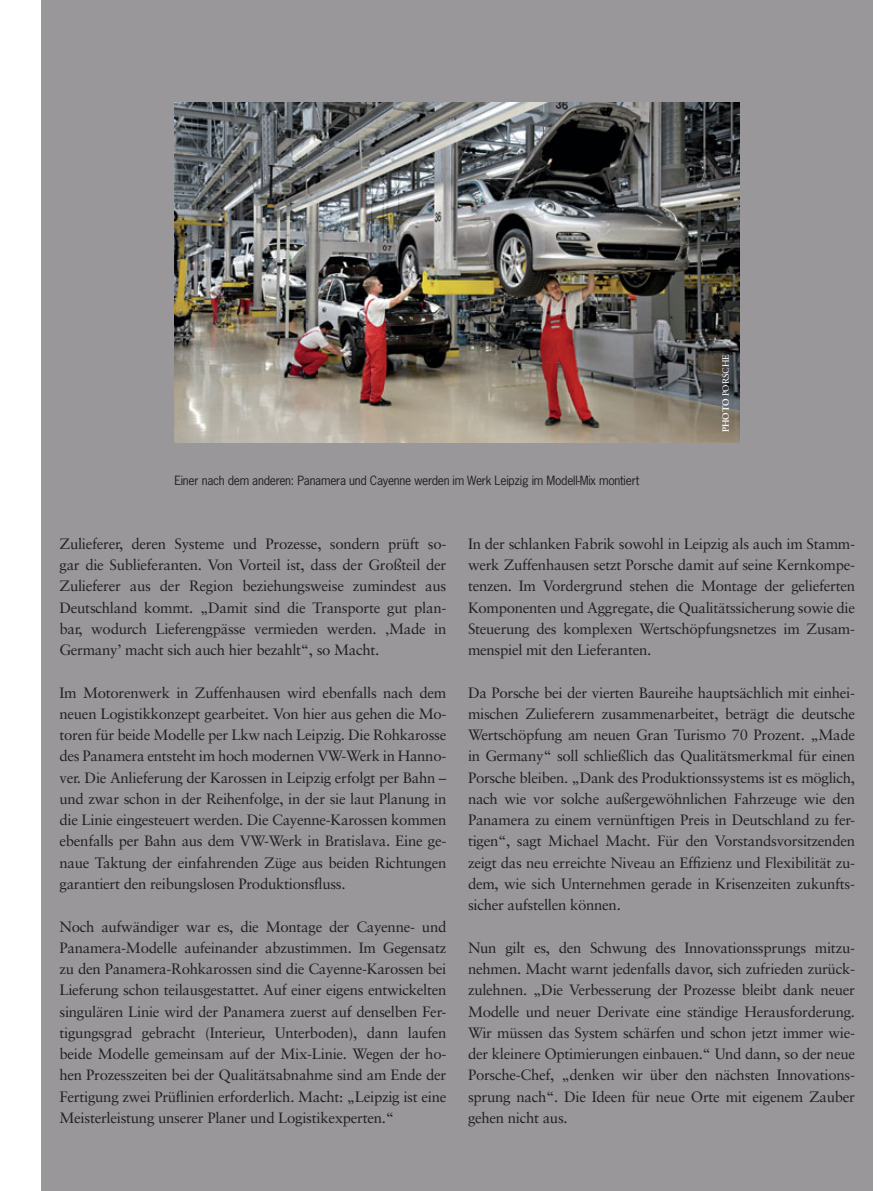
<style>
.page{position:relative;width:893px;height:1191px;background:#fff}
.page>*{position:absolute;margin:0;border:0;box-sizing:border-box;transform-origin:0 0}
.t1{font:15px/21.3px "Sabon";letter-spacing:-.02em;color:#231f20;text-align:justify}
.t2{font:12px "Porsche News Gothic";letter-spacing:-.02em;color:#231f20}
.t3{font:9px "Sabon";letter-spacing:-.02em;color:#fff}
.s1{font-weight:700}
</style>
<div class="page">
<div style="left:42px;top:0;width:831px;height:1190px;background:#99979a"></div>
<img style="left:174px;top:102px;width:566px;height:340px">
<p class="t2" style="left:174px;top:475px;width:467px">Einer nach dem anderen: Panamera und Cayenne werden im Werk Leipzig im Modell-Mix montiert</p>
<p class="t3" style="left:722px;top:432px;width:79px;rotate:-90deg"><span class="s1">PHOTO</span> PORSCHE</p>
<p class="t1" style="left:60px;top:534px;width:388px">Zulieferer, deren Systeme und Prozesse, sondern prüft so&shy;gar die Sublieferanten. Von Vorteil ist, dass der Großteil der Zulieferer aus der Region beziehungsweise zumindest aus Deutschland kommt. „Damit sind die Transporte gut plan&shy;bar, wodurch Lieferengpässe vermieden werden. ‚Made in Germany’ macht sich auch hier bezahlt“, so Macht.</p>
<p class="t1" style="left:60px;top:683px;width:388px">Im Motorenwerk in Zuffenhausen wird ebenfalls nach dem neuen Logistikkonzept gearbeitet. Von hier aus gehen die Mo&shy;toren für beide Modelle per Lkw nach Leipzig. Die Rohkarosse des Panamera entsteht im hoch modernen VW-Werk in Hanno&shy;ver. Die Anlieferung der Karossen in Leipzig erfolgt per Bahn – und zwar schon in der Reihenfolge, in der sie laut Planung in die Linie eingesteuert werden. Die Cayenne-Karossen kommen ebenfalls per Bahn aus dem VW-Werk in Bratislava. Eine ge&shy;naue Taktung der einfahrenden Züge aus beiden Richtungen garantiert den reibungslosen Produktionsfluss.</p>
<p class="t1" style="left:60px;top:917px;width:388px">Noch aufwändiger war es, die Montage der Cayenne- und Panamera-Modelle aufeinander abzustimmen. Im Gegensatz zu den Panamera-Rohkarossen sind die Cayenne-Karossen bei Lieferung schon teilausgestattet. Auf einer eigens entwickelten singulären Linie wird der Panamera zuerst auf denselben Fer&shy;tigungsgrad gebracht (Interieur, Unterboden), dann laufen beide Modelle gemeinsam auf der Mix-Linie. Wegen der ho&shy;hen Prozesszeiten bei der Qualitätsabnahme sind am Ende der Fertigung zwei Prüflinien erforderlich. Macht: „Leipzig ist eine Meis terleistung unserer Planer und Logistikexperten.“</p>
<p class="t1" style="left:468px;top:534px;width:389px">In der schlanken Fabrik sowohl in Leipzig als auch im Stamm&shy;werk Zuffenhausen setzt Porsche damit auf seine Kernkompe&shy;tenzen. Im Vordergrund stehen die Montage der gelieferten Komponenten und Aggregate, die Qualitätssicherung sowie die Steuerung des komplexen Wertschöpfungsnetzes im Zusam&shy;menspiel mit den Lieferanten.</p>
<p class="t1" style="left:468px;top:683px;width:389px">Da Porsche bei der vierten Baureihe hauptsächlich mit einhei&shy;mischen Zulieferern zusammenarbeitet, beträgt die deutsche Wertschöpfung am neuen Gran Turismo 70 Prozent. „Made in Germany“ soll schließlich das Qualitätsmerkmal für einen Porsche bleiben. „Dank des Produktionssystems ist es möglich, nach wie vor solche außergewöhnlichen Fahrzeuge wie den Panamera zu einem vernünftigen Preis in Deutschland zu fer&shy;tigen“, sagt Michael Macht. Für den Vorstandsvorsitzenden zeigt das neu erreichte Niveau an Effizienz und Flexibilität zu&shy;dem, wie sich Unternehmen gerade in Krisenzeiten zukunfts&shy;sicher aufstellen können.</p>
<p class="t1" style="left:468px;top:938px;width:389px">Nun gilt es, den Schwung des Innovationssprungs mitzu&shy;nehmen. Macht warnt jedenfalls davor, sich zufrieden zurück&shy;zulehnen. „Die Verbesserung der Prozesse bleibt dank neuer Modelle und neuer Derivate eine ständige Herausforderung.<br>Wir müssen das System schärfen und schon jetzt immer wie&shy;der kleinere Optimierungen einbauen.“ Und dann, so der neue Porsche-Chef, „denken wir über den nächsten Innovations&shy;sprung nach“. Die Ideen für neue Orte mit eigenem Zauber gehen nicht aus.</p>
</div>
